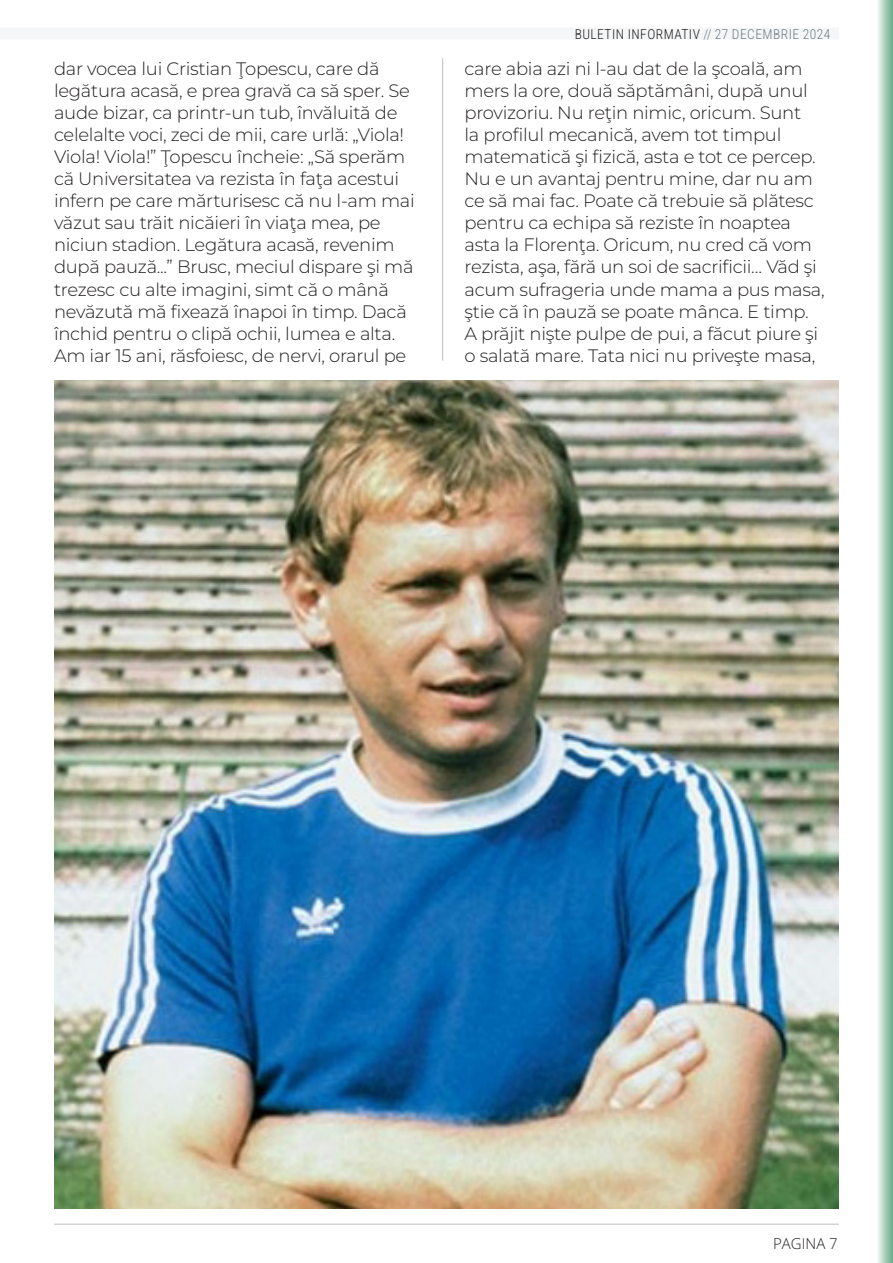
<style>
.page{position:relative;width:893px;height:1263px;background:#fff}
.page>*{position:absolute;margin:0;border:0;box-sizing:border-box;transform-origin:0 0}
.t1{font:300 18px/22px "Montserrat";letter-spacing:-.015em;color:#231f20}
.t2{font:300 15px "Open Sans";color:#231f20}
.t3{font:300 13.5px "Roboto Condensed";letter-spacing:.035em;color:#231f20}
.s1{color:#6c7d86}
</style>
<div class="page">
<div style="left:0;top:28px;width:839px;height:12px;background:#f5f6f7"></div>
<hr style="left:442px;top:58px;width:1px;height:303px;background:#231f20">
<hr style="left:54px;top:1224px;width:785px;height:1px;background:#231f20">
<svg style="left:878px;top:0;width:15px;height:1263px;background:#a8cfbb"></svg>
<img style="left:54px;top:380px;width:785px;height:829px">
<p class="t3" style="left:575px;top:24px;width:257px">BULETIN INFORMATIV <span class="s1">// 27 DECEMBRIE 2024</span></p>
<p class="t1" style="left:54px;top:57px;width:362px">dar vocea lui Cristian Ţopescu, care dă legătura acasă, e prea gravă ca să sper. Se aude bizar, ca printr-un tub, învăluită de celelalte voci, zeci de mii, care urlă: „Viola!<br>Viola! Viola!” Ţopescu încheie: „Să sperăm că Universitatea va rezista în faţa acestui infern pe care mărturisesc că nu l-am mai văzut sau trăit nicăieri în viaţa mea, pe niciun stadion. Legătura acasă, revenim după pauză...” Brusc, meciul dispare şi mă trezesc cu alte imagini, simt că o mână nevăzută mă fixează înapoi în timp. Dacă închid pentru o clipă ochii, lumea e alta.<br>Am iar 15 ani, răsfoiesc, de nervi, orarul pe</p>
<p class="t1" style="left:464px;top:57px;width:362px">care abia azi ni l-au dat de la şcoală, am mers la ore, două săptămâni, după unul provizoriu. Nu reţin nimic, oricum. Sunt<br>la profilul mecanică, avem tot timpul matematică şi fizică, asta e tot ce percep.<br>Nu e un avantaj pentru mine, dar nu am ce să mai fac. Poate că trebuie să plătesc pentru ca echipa să reziste în noaptea asta la Florenţa. Oricum, nu cred că vom rezista, aşa, fără un soi de sacrificii… Văd şi acum sufrageria unde mama a pus masa, ştie că în pauză se poate mânca. E timp.<br>A prăjit nişte pulpe de pui, a făcut piure şi o salată mare. Tata nici nu priveşte masa,</p>
<p class="t2" style="left:773px;top:1233px;width:66px">PAGINA 7</p>
</div>
